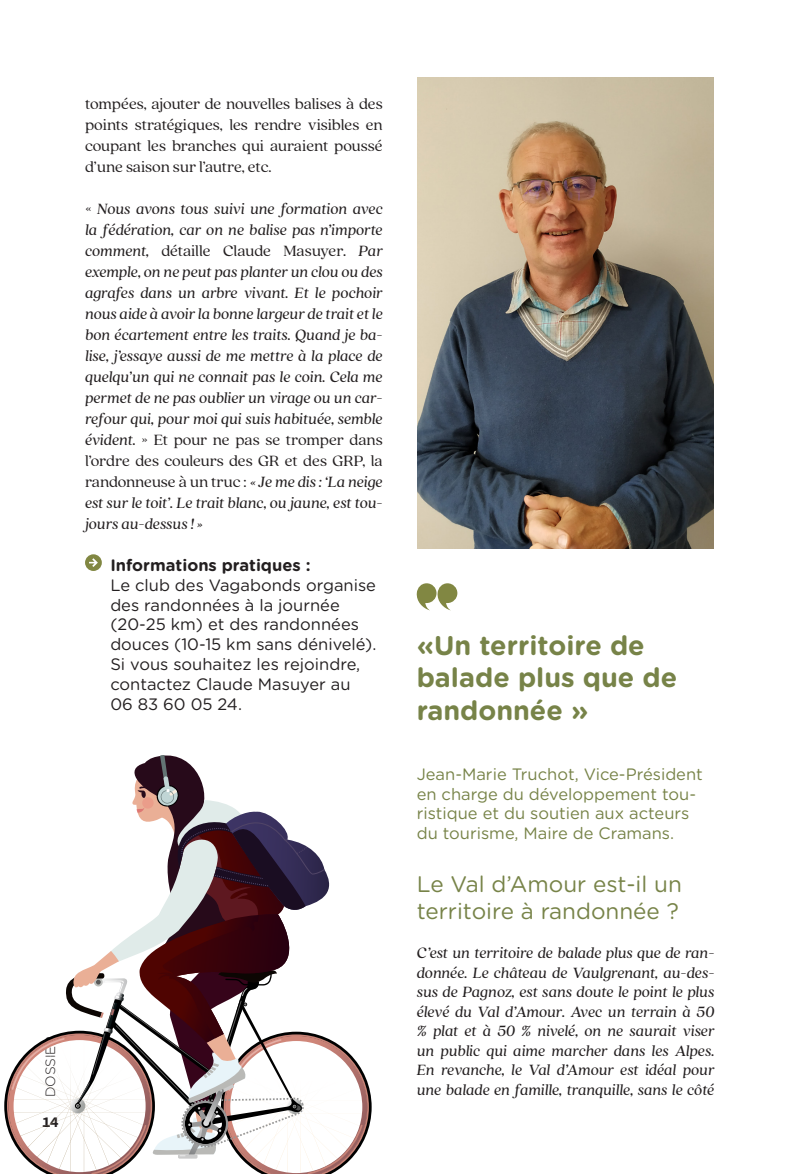
<style>
.page{position:relative;width:791px;height:1174px;background:#fff}
.page>*{position:absolute;margin:0;border:0;box-sizing:border-box;transform-origin:0 0}
.Title_H2{font:700 27px/32.4px "Gotham Rounded";color:#778348}
.Title_H3{font:22.5px/27px "Gotham Rounded";color:#778348}
.paragraphe_serif{font:italic 16.5px/21px "Quincy CF Text";color:#231f20;text-align:justify}
.Title_H3-2{font:italic 16.5px/19.5px "Quincy CF Text";color:#231f20;text-align:justify}
.paragraphe-sansserif{font:16.5px/19.8px "Gotham Rounded";color:#231f20}
.paragraphe_serif-2{font:16.5px/21px "Quincy CF";letter-spacing:-.005em;color:#231f20;text-align:justify}
.t1{font:16.5px/19.8px "Gotham Rounded";color:#778348}
.paragraphe_serif-3{font:700 16.5px "Gotham Rounded";color:#231f20}
.t2{font:700 15px "Source Code Pro";color:#231f20}
.t3{font:300 13.5px "Gotham Rounded";color:#231f20}
.s1{font-family:"Quincy CF";font-style:normal}
</style>
<div class="page">
<svg style="left:85px;top:554px;width:17px;height:17px"></svg>
<svg style="left:416px;top:583px;width:41px;height:27px"></svg>
<img style="left:417px;top:77px;width:297px;height:471px">
<svg style="left:4px;top:755px;width:368px;height:419px"></svg>
<p class="paragraphe_serif-2" style="left:85px;top:92px;width:299px">tompées, ajouter de nouvelles balises à des points stratégiques, les rendre visibles en coupant les branches qui auraient poussé d’une saison sur l’autre, etc.</p>
<p class="paragraphe_serif" style="left:85px;top:197px;width:299px"><span class="s1">«</span> Nous avons tous suivi une formation avec la fédération, car on ne balise pas n’importe comment, <span class="s1">détaille Claude Masuyer</span>. Par exemple, on ne peut pas planter un clou ou des agrafes dans un arbre vivant. Et le pochoir nous aide à avoir la bonne largeur de trait et le bon écartement entre les traits. Quand je ba&shy;lise, j’essaye aussi de me mettre à la place de quelqu’un qui ne connait pas le coin. Cela me permet de ne pas oublier un virage ou un car&shy;refour qui, pour moi qui suis habituée, semble évident. <span class="s1">» Et pour ne pas se tromper dans l’ordre des couleurs des GR et des GRP, la randonneuse à un truc :</span> « Je me dis : ‘La neige est sur le toit’. Le trait blanc, ou jaune, est tou&shy;jours au-dessus ! »</p>
<p class="paragraphe_serif-3" style="left:110px;top:553px;width:202px">Informations pratiques :</p>
<p class="paragraphe-sansserif" style="left:110px;top:574px;width:268px">Le club des Vagabonds organise des randonnées à la journée (20-25 km) et des randonnées douces (10-15 km sans dénivelé).</p>
<p class="paragraphe-sansserif" style="left:110px;top:653px;width:251px">Si vous souhaitez les rejoindre, contactez Claude Masuyer au</p>
<p class="paragraphe-sansserif" style="left:110px;top:693px;width:133px">06 83 60 05 24.</p>
<p class="t3" style="left:41px;top:1097px;width:63px;rotate:-90deg">DOSSIER</p>
<p class="t2" style="left:42px;top:1111px;width:19px">14</p>
<p class="Title_H2" style="left:417px;top:628px;width:230px">«Un territoire de</p>
<p class="Title_H2" style="left:417px;top:660px;width:262px">balade plus que de randonnée »</p>
<p class="t1" style="left:417px;top:763px;width:288px">Jean-Marie Truchot, Vice-Président en charge du développement tou&shy;ristique et du soutien aux acteurs du tourisme, Maire de Cramans.</p>
<p class="Title_H3" style="left:417px;top:869px;width:267px">Le Val d’Amour est-il un territoire à randonnée ?</p>
<p class="Title_H3-2" style="left:417px;top:942px;width:299px">C’est un territoire de balade plus que de ran&shy;donnée. Le château de Vaulgrenant, au-des&shy;sus de Pagnoz, est sans doute le point le plus élevé du Val d’Amour. Avec un terrain à 50 % plat et à 50 % nivelé, on ne saurait viser un public qui aime marcher dans les Alpes.<br>En revanche, le Val d’Amour est idéal pour une balade en famille, tranquille, sans le côté</p>
</div>
